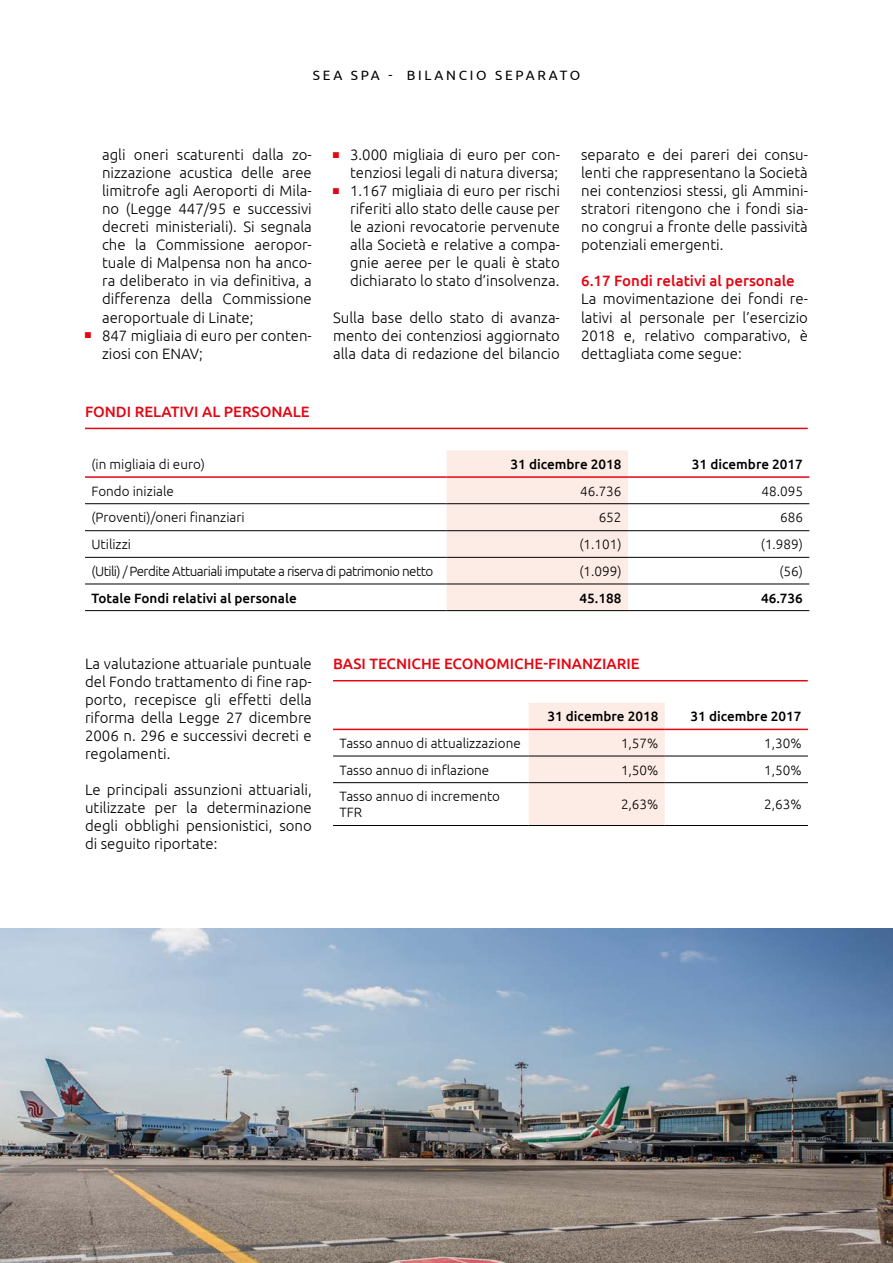
<style>
.page{position:relative;width:893px;height:1263px;background:#fff}
.page>*{position:absolute;margin:0;border:0;box-sizing:border-box;transform-origin:0 0}
.t1{font:300 15px/18px "Ubuntu";color:#000;text-align:justify}
.t2{font:500 15px "Ubuntu";color:#e30613}
.t3{font:300 13.5px/16.2px "Ubuntu";color:#000}
.t4{font:500 13.5px "Ubuntu";color:#000}
.t5{font:300 13.5px "Ubuntu";letter-spacing:-.04em;color:#000}
.t6{font:13.5px "Ubuntu";letter-spacing:.2em;color:#000}
.s1{font-family:"Merriweather";font-weight:700;font-size:10.5px;color:#e30613}
</style>
<div class="page">
<div style="left:446px;top:450px;width:182px;height:160px;background:#fdece5"></div>
<hr style="left:85px;top:503px;width:361px;height:1px;background:#000">
<hr style="left:446px;top:503px;width:182px;height:1px;background:#000">
<hr style="left:628px;top:503px;width:181px;height:1px;background:#000">
<hr style="left:85px;top:530px;width:361px;height:1px;background:#000">
<hr style="left:446px;top:530px;width:182px;height:1px;background:#000">
<hr style="left:628px;top:530px;width:181px;height:1px;background:#000">
<hr style="left:85px;top:557px;width:361px;height:1px;background:#000">
<hr style="left:446px;top:557px;width:182px;height:1px;background:#000">
<hr style="left:628px;top:557px;width:181px;height:1px;background:#000">
<hr style="left:85px;top:584px;width:361px;height:1px;background:#000">
<hr style="left:446px;top:584px;width:182px;height:1px;background:#000">
<hr style="left:628px;top:584px;width:181px;height:1px;background:#000">
<hr style="left:85px;top:610px;width:361px;height:1px;background:#000">
<hr style="left:446px;top:610px;width:182px;height:1px;background:#000">
<hr style="left:628px;top:610px;width:181px;height:1px;background:#000">
<hr style="left:85px;top:476px;width:361px;height:2px;background:#e30613">
<hr style="left:446px;top:476px;width:182px;height:2px;background:#e30613">
<hr style="left:628px;top:476px;width:181px;height:2px;background:#e30613">
<hr style="left:85px;top:428px;width:723px;height:1px;background:#e30613">
<div style="left:529px;top:703px;width:136px;height:122px;background:#fdece5"></div>
<hr style="left:333px;top:756px;width:196px;height:1px;background:#000">
<hr style="left:529px;top:756px;width:136px;height:1px;background:#000">
<hr style="left:665px;top:756px;width:143px;height:1px;background:#000">
<hr style="left:333px;top:782px;width:196px;height:1px;background:#000">
<hr style="left:529px;top:782px;width:136px;height:1px;background:#000">
<hr style="left:665px;top:782px;width:143px;height:1px;background:#000">
<hr style="left:333px;top:825px;width:196px;height:1px;background:#000">
<hr style="left:529px;top:825px;width:136px;height:1px;background:#000">
<hr style="left:665px;top:825px;width:143px;height:1px;background:#000">
<hr style="left:333px;top:729px;width:196px;height:1px;background:#e30613">
<hr style="left:529px;top:729px;width:136px;height:1px;background:#e30613">
<hr style="left:665px;top:729px;width:143px;height:1px;background:#e30613">
<hr style="left:333px;top:680px;width:475px;height:1px;background:#e30613">
<img style="left:0;top:928px;width:893px;height:335px">
<p class="t6" style="left:313px;top:67px;width:269px">SEA SPA - BILANCIO SEPARATO</p>
<p class="t1" style="left:102px;top:146px;width:211px">agli oneri scaturenti dalla zo-</p>
<p class="t1" style="left:102px;top:164px;width:211px">nizzazione acustica delle aree</p>
<p class="t1" style="left:102px;top:182px;width:211px">limitrofe agli Aeroporti di Mila-</p>
<p class="t1" style="left:102px;top:200px;width:211px">no (Legge 447/95 e successivi</p>
<p class="t1" style="left:102px;top:218px;width:211px">decreti ministeriali). Si segnala</p>
<p class="t1" style="left:102px;top:236px;width:211px">che la Commissione aeropor-</p>
<p class="t1" style="left:102px;top:254px;width:211px">tuale di Malpensa non ha anco-</p>
<p class="t1" style="left:102px;top:272px;width:211px">ra deliberato in via definitiva, a</p>
<p class="t1" style="left:102px;top:290px;width:211px">differenza della Commissione</p>
<p class="t1" style="left:102px;top:308px;width:153px">aeroportuale di Linate;</p>
<p class="t1" style="left:85px;top:326px;width:228px"><span class="s1">◼</span> 847 migliaia di euro per conten-</p>
<p class="t1" style="left:102px;top:344px;width:102px">ziosi con ENAV;</p>
<p class="t2" style="left:85px;top:402px;width:226px">FONDI RELATIVI AL PERSONALE</p>
<p class="t1" style="left:333px;top:146px;width:228px;text-align:right"><span class="s1">◼</span> 3.000 migliaia di euro per con&shy;tenziosi legali di natura diversa;<br><span class="s1">◼</span> 1.167 migliaia di euro per rischi riferiti allo stato delle cause per<br>le azioni revocatorie pervenute alla Società e relative a compa&shy;gnie aeree per le quali è stato dichiarato lo stato d’insolvenza.</p>
<p class="t1" style="left:333px;top:308px;width:228px">Sulla base dello stato di avanza&shy;mento dei contenziosi aggiornato alla data di redazione del bilancio</p>
<p class="t1" style="left:581px;top:146px;width:228px">separato e dei pareri dei consu&shy;lenti che rappresentano la Società nei contenziosi stessi, gli Ammini&shy;stratori ritengono che i fondi sia&shy;no congrui a fronte delle passività potenziali emergenti.</p>
<p class="t2" style="left:581px;top:272px;width:215px">6.17 Fondi relativi al personale</p>
<p class="t1" style="left:581px;top:290px;width:228px">La movimentazione dei fondi re&shy;lativi al personale per l’esercizio 2018 e, relativo comparativo, è dettagliata come segue:</p>
<p class="t3" style="left:91px;top:456px;width:115px">(in migliaia di euro)</p>
<p class="t4" style="left:510px;top:456px;width:113px">31 dicembre 2018</p>
<p class="t4" style="left:692px;top:456px;width:113px">31 dicembre 2017</p>
<p class="t3" style="left:91px;top:482px;width:84px">Fondo iniziale</p>
<p class="t3" style="left:580px;top:482px;width:43px">46.736</p>
<p class="t3" style="left:762px;top:482px;width:43px">48.095</p>
<p class="t3" style="left:91px;top:509px;width:155px">(Proventi)/oneri finanziari</p>
<p class="t3" style="left:599px;top:509px;width:24px">652</p>
<p class="t3" style="left:780px;top:509px;width:24px">686</p>
<p class="t3" style="left:91px;top:536px;width:41px">Utilizzi</p>
<p class="t3" style="left:579px;top:536px;width:44px">(1.101)</p>
<p class="t3" style="left:761px;top:536px;width:44px">(1.989)</p>
<p class="t5" style="left:91px;top:563px;width:343px">(Utili) / Perdite Attuariali imputate a riserva di patrimonio netto</p>
<p class="t3" style="left:579px;top:563px;width:44px">(1.099)</p>
<p class="t3" style="left:779px;top:563px;width:25px">(56)</p>
<p class="t4" style="left:91px;top:589px;width:207px">Totale Fondi relativi al personale</p>
<p class="t4" style="left:580px;top:589px;width:43px">45.188</p>
<p class="t4" style="left:761px;top:589px;width:43px">46.736</p>
<p class="t1" style="left:85px;top:655px;width:228px">La valutazione attuariale puntuale del Fondo trattamento di fine rap&shy;porto, recepisce gli effetti della riforma della Legge 27 dicembre 2006 n. 296 e successivi decreti e regolamenti.</p>
<p class="t1" style="left:85px;top:781px;width:228px">Le principali assunzioni attuariali, utilizzate per la determinazione degli obblighi pensionistici, sono di seguito riportate:</p>
<p class="t2" style="left:333px;top:654px;width:308px">BASI TECNICHE ECONOMICHE-FINANZIARIE</p>
<p class="t4" style="left:547px;top:708px;width:113px">31 dicembre 2018</p>
<p class="t4" style="left:690px;top:708px;width:113px">31 dicembre 2017</p>
<p class="t3" style="left:339px;top:735px;width:183px">Tasso annuo di attualizzazione</p>
<p class="t3" style="left:621px;top:735px;width:39px">1,57%</p>
<p class="t3" style="left:764px;top:735px;width:39px">1,30%</p>
<p class="t3" style="left:339px;top:761px;width:151px">Tasso annuo di inflazione</p>
<p class="t3" style="left:621px;top:761px;width:39px">1,50%</p>
<p class="t3" style="left:764px;top:761px;width:39px">1,50%</p>
<p class="t3" style="left:339px;top:788px;width:162px">Tasso annuo di incremento<br>TFR</p>
<p class="t3" style="left:621px;top:796px;width:39px">2,63%</p>
<p class="t3" style="left:764px;top:796px;width:39px">2,63%</p>
</div>
